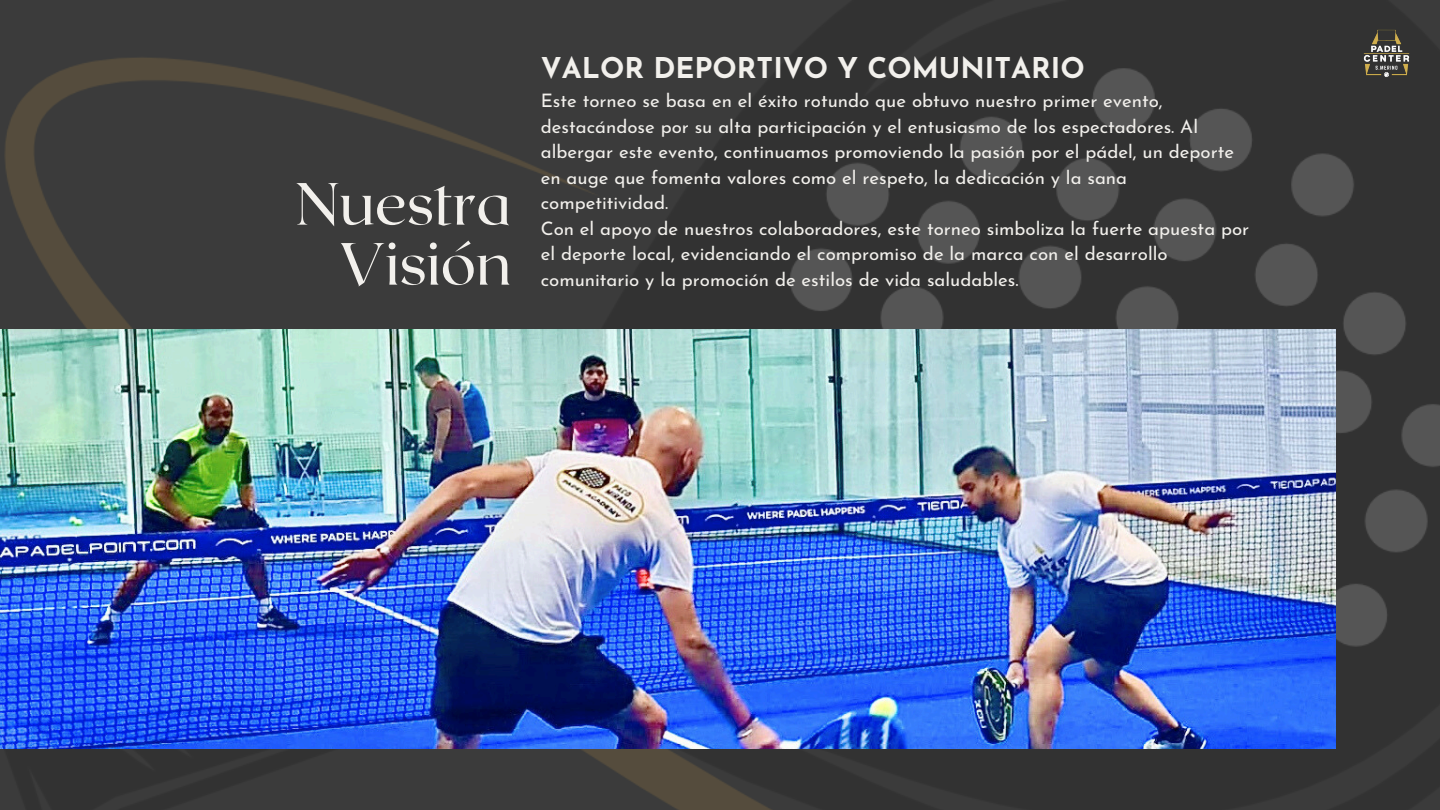
<style>
.page{position:relative;width:1440px;height:810px;background:#fff}
.page>*{position:absolute;margin:0;border:0;box-sizing:border-box;transform-origin:0 0}
.t1{font:59.4px/60px "Roxborough CF";color:#f2f0ec;text-align:right}
.t2{font:700 28.6px "Josefin Sans";color:#f2f0ec}
.t3{font:18.6px/25.5px "Josefin Sans";color:#f2f0ec}
</style>
<div class="page">
<img style="left:0;top:0;width:1440px;height:810px">
<img style="left:0;top:330px;width:1336px;height:418px">
<img style="left:1360px;top:27px;width:54px;height:54px">
<p class="t1" style="left:296px;top:171px;width:217px">Nuestra<br>Visión</p>
<p class="t2" style="left:541px;top:57px;width:545px">VALOR DEPORTIVO Y COMUNITARIO</p>
<p class="t3" style="left:541px;top:90px;width:623px">Este torneo se basa en el éxito rotundo que obtuvo nuestro primer evento,</p>
<p class="t3" style="left:541px;top:115px;width:659px">destacándose por su alta participación y el entusiasmo de los espectadores. Al</p>
<p class="t3" style="left:541px;top:141px;width:695px">albergar este evento, continuamos promoviendo la pasión por el pádel, un deporte</p>
<p class="t3" style="left:541px;top:166px;width:588px">en auge que fomenta valores como el respeto, la dedicación y la sana</p>
<p class="t3" style="left:541px;top:192px;width:129px">competitividad.</p>
<p class="t3" style="left:541px;top:217px;width:710px">Con el apoyo de nuestros colaboradores, este torneo simboliza la fuerte apuesta por el deporte local, evidenciando el compromiso de la marca con el desarrollo</p>
<p class="t3" style="left:541px;top:268px;width:479px">comunitario y la promoción de estilos de vida saludables.</p>
</div>
